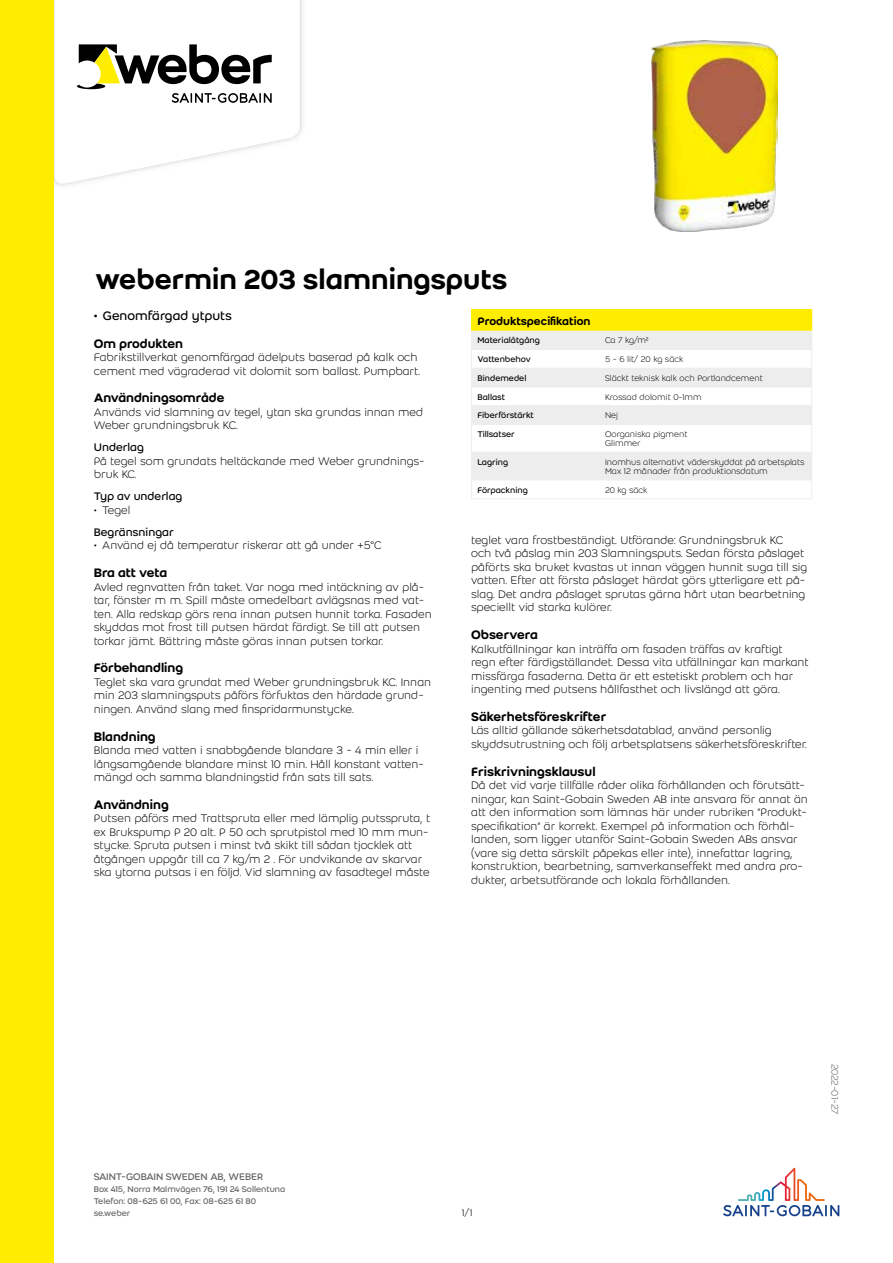
<style>
.page{position:relative;width:893px;height:1263px;background:#fff}
.page>*{position:absolute;margin:0;border:0;box-sizing:border-box;transform-origin:0 0}
.t1{font:500 30px "Weber";color:#000}
.t2{font:500 13.5px "Weber";color:#000}
.t3{font:13.5px "Weber";color:#000}
.t4{font:500 13.5px "Weber";letter-spacing:-.02em;color:#000}
.t5{font:300 12px/13.5px "Weber";color:#000}
.t6{font:12px "Weber";color:#000}
.t7{font:500 12px "Weber";color:#000}
.t8{font:10.5px "Weber";letter-spacing:-.01em;color:#646363}
.t9{font:300 10.5px "Weber";letter-spacing:-.02em;color:#646363}
.t10{font:300 9px/9px "Weber";color:#000}
.t11{font:9px "Weber";color:#000}
.t12{font:9px/12px "Weber";letter-spacing:-.005em;color:#646363}
</style>
<div class="page">
<svg style="left:55px;top:0;width:245px;height:186px"></svg>
<svg style="left:77px;top:44px;width:195px;height:59px"></svg>
<div style="left:0;top:0;width:54px;height:1263px;background:#ffed00"></div>
<svg style="left:723px;top:1168px;width:116px;height:48px"></svg>
<div style="left:471px;top:310px;width:341px;height:21px;background:#ffed00"></div>
<svg style="left:472px;top:331px;width:339px;height:149px;fill:#ededed"></svg>
<hr style="left:471px;top:349px;width:128px;height:1px;background:#ededed">
<hr style="left:599px;top:349px;width:213px;height:1px;background:#ededed">
<hr style="left:471px;top:368px;width:128px;height:1px;background:#ededed">
<hr style="left:599px;top:368px;width:213px;height:1px;background:#ededed">
<hr style="left:471px;top:387px;width:128px;height:1px;background:#ededed">
<hr style="left:599px;top:387px;width:213px;height:1px;background:#ededed">
<hr style="left:471px;top:405px;width:128px;height:1px;background:#ededed">
<hr style="left:599px;top:405px;width:213px;height:1px;background:#ededed">
<hr style="left:471px;top:424px;width:128px;height:1px;background:#ededed">
<hr style="left:599px;top:424px;width:213px;height:1px;background:#ededed">
<hr style="left:471px;top:452px;width:128px;height:1px;background:#ededed">
<hr style="left:599px;top:452px;width:213px;height:1px;background:#ededed">
<hr style="left:471px;top:480px;width:128px;height:1px;background:#ededed">
<svg style="left:471px;top:330px;width:1px;height:168px"></svg>
<hr style="left:471px;top:498px;width:128px;height:1px;background:#ededed">
<hr style="left:599px;top:480px;width:213px;height:1px;background:#ededed">
<svg style="left:811px;top:330px;width:1px;height:168px"></svg>
<hr style="left:599px;top:498px;width:213px;height:1px;background:#ededed">
<img style="left:652px;top:40px;width:125px;height:192px">
<h1 class="t1" style="left:95px;top:257px;width:414px">webermin 203 slamningsputs</h1>
<p class="t3" style="left:94px;top:306px;width:140px">• Genomfärgad ytputs</p>
<p class="t2" style="left:94px;top:333px;width:91px">Om produkten</p>
<p class="t5" style="left:94px;top:350px;width:328px">Fabrikstillverkat genomfärgad ädelputs baserad på kalk och cement med vägraderad vit dolomit som ballast. Pumpbart.</p>
<p class="t2" style="left:94px;top:388px;width:132px">Användningsområde</p>
<p class="t5" style="left:94px;top:405px;width:331px">Används vid slamning av tegel, ytan ska grundas innan med<br>Weber grundningsbruk KC.</p>
<p class="t6" style="left:94px;top:439px;width:52px">Underlag</p>
<p class="t5" style="left:94px;top:454px;width:332px">På tegel som grundats heltäckande med Weber grundnings&shy;bruk KC.</p>
<p class="t6" style="left:94px;top:488px;width:90px">Typ av underlag</p>
<p class="t5" style="left:94px;top:503px;width:38px">• Tegel</p>
<p class="t6" style="left:94px;top:524px;width:82px">Begränsningar</p>
<p class="t5" style="left:94px;top:538px;width:289px">• Använd ej då temperatur riskerar att gå under +5°C</p>
<p class="t4" style="left:94px;top:563px;width:75px">Bra att veta</p>
<p class="t5" style="left:94px;top:580px;width:340px">Avled regnvatten från taket. Var noga med intäckning av plå&shy;tar, fönster m m. Spill måste omedelbart avlägsnas med vat&shy;ten. Alla redskap görs rena innan putsen hunnit torka. Fasaden skyddas mot frost till putsen härdat färdigt. Se till att putsen torkar jämt. Bättring måste göras innan putsen torkar.</p>
<p class="t2" style="left:94px;top:658px;width:91px">Förbehandling</p>
<p class="t5" style="left:94px;top:675px;width:339px">Teglet ska vara grundat med Weber grundningsbruk KC. Innan min 203 slamningsputs påförs förfuktas den härdade grund&shy;ningen. Använd slang med finspridarmunstycke.</p>
<p class="t2" style="left:94px;top:726px;width:64px">Blandning</p>
<p class="t5" style="left:94px;top:743px;width:332px">Blanda med vatten i snabbgående blandare 3 - 4 min eller i långsamgående blandare minst 10 min. Håll konstant vatten&shy;mängd och samma blandningstid från sats till sats.</p>
<p class="t2" style="left:94px;top:795px;width:77px">Användning</p>
<p class="t5" style="left:94px;top:811px;width:338px">Putsen påförs med Trattspruta eller med lämplig putsspruta, t ex Brukspump P 20 alt. P 50 och sprutpistol med 10 mm mun&shy;stycke. Spruta putsen i minst två skikt till sådan tjocklek att åtgången uppgår till ca 7 kg/m 2 . För undvikande av skarvar ska ytorna putsas i en följd. Vid slamning av fasadtegel måste</p>
<p class="t7" style="left:477px;top:312px;width:114px">Produktspecifikation</p>
<p class="t11" style="left:477px;top:334px;width:64px">Materialåtgång</p>
<p class="t10" style="left:605px;top:336px;width:45px">Ca 7 kg/m²</p>
<p class="t11" style="left:477px;top:353px;width:55px">Vattenbehov</p>
<p class="t10" style="left:605px;top:355px;width:80px">5 - 6 lit/ 20 kg säck</p>
<p class="t11" style="left:477px;top:372px;width:50px">Bindemedel</p>
<p class="t10" style="left:605px;top:373px;width:159px">Släckt teknisk kalk och Portlandcement</p>
<p class="t11" style="left:477px;top:390px;width:29px">Ballast</p>
<p class="t10" style="left:605px;top:392px;width:98px">Krossad dolomit 0-1mm</p>
<p class="t11" style="left:477px;top:409px;width:58px">Fiberförstärkt</p>
<p class="t10" style="left:605px;top:411px;width:15px">Nej</p>
<p class="t11" style="left:477px;top:428px;width:39px">Tillsatser</p>
<p class="t10" style="left:605px;top:430px;width:84px">Oorganiska pigment<br>Glimmer</p>
<p class="t11" style="left:477px;top:456px;width:32px">Lagring</p>
<p class="t10" style="left:605px;top:457px;width:201px">Inomhus alternativt väderskyddat på arbetsplats<br>Max 12 månader från produktionsdatum</p>
<p class="t11" style="left:477px;top:483px;width:52px">Förpackning</p>
<p class="t10" style="left:605px;top:485px;width:44px">20 kg säck</p>
<p class="t5" style="left:471px;top:533px;width:337px">teglet vara frostbeständigt. Utförande: Grundningsbruk KC<br>och två påslag min 203 Slamningsputs. Sedan första påslaget påförts ska bruket kvastas ut innan väggen hunnit suga till sig vatten. Efter att första påslaget härdat görs ytterligare ett på&shy;slag. Det andra påslaget sprutas gärna hårt utan bearbetning speciellt vid starka kulörer.</p>
<p class="t2" style="left:471px;top:625px;width:68px">Observera</p>
<p class="t5" style="left:471px;top:642px;width:339px">Kalkutfällningar kan inträffa om fasaden träffas av kraftigt regn efter färdigställandet. Dessa vita utfällningar kan markant missfärga fasaderna. Detta är ett estetiskt problem och har ingenting med putsens hållfasthet och livslängd att göra.</p>
<p class="t2" style="left:471px;top:707px;width:137px">Säkerhetsföreskrifter</p>
<p class="t5" style="left:471px;top:723px;width:337px">Läs alltid gällande säkerhetsdatablad, använd personlig skyddsutrustning och följ arbetsplatsens säkerhetsföreskrifter.</p>
<p class="t2" style="left:471px;top:761px;width:126px">Friskrivningsklausul</p>
<p class="t5" style="left:471px;top:778px;width:338px">Då det vid varje tillfälle råder olika förhållanden och förutsätt&shy;ningar, kan Saint-Gobain Sweden AB inte ansvara för annat än att den information som lämnas här under rubriken ”Produkt&shy;specifikation” är korrekt. Exempel på information och förhål&shy;landen, som ligger utanför Saint-Gobain Sweden ABs ansvar (vare sig detta särskilt påpekas eller inte), innefattar lagring, konstruktion, bearbetning, samverkanseffekt med andra pro&shy;dukter, arbetsutförande och lokala förhållanden.</p>
<p class="t8" style="left:94px;top:1169px;width:171px">SAINT-GOBAIN SWEDEN AB, WEBER</p>
<p class="t12" style="left:94px;top:1183px;width:193px">Box 415, Norra Malmvägen 76, 191 24 Sollentuna<br>Telefon: 08-625 61 00, Fax: 08-625 61 80 se.weber</p>
<p class="t8" style="left:462px;top:1205px;width:12px">1/1</p>
<p class="t9" style="left:842px;top:1063px;width:52px;rotate:90deg">2022-01-27</p>
</div>
